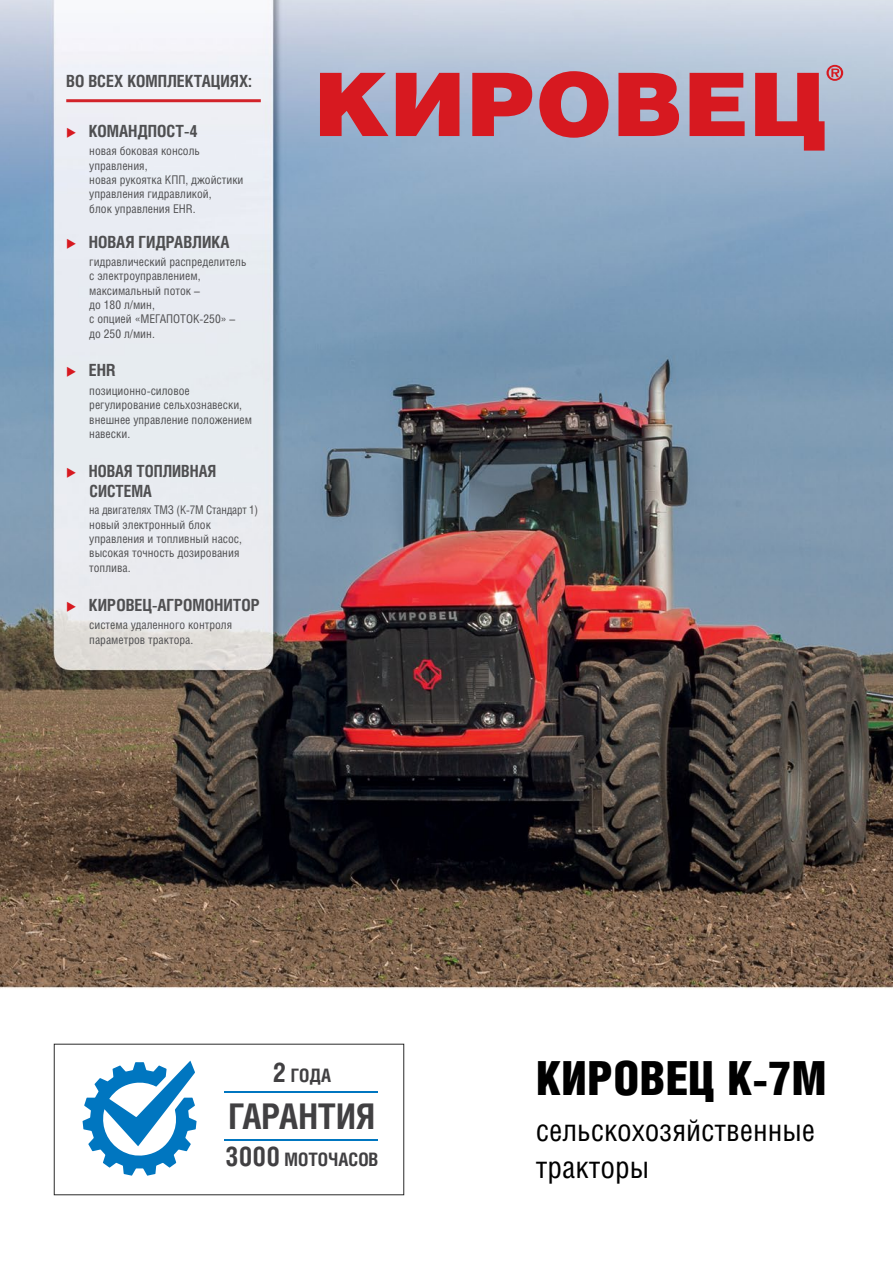
<style>
.page{position:relative;width:893px;height:1263px;background:#fff}
.page>*{position:absolute;margin:0;border:0;box-sizing:border-box;transform-origin:0 0}
.t1{font:47.25px "Helios Cond Black C";color:#000}
.t2{font:700 35.4px "Helios Cond";color:#414042}
.t3{font:30.45px/36.6px "Helios Cond";color:#000}
.t4{font:700 18.6px "Helios Cond";color:#414042}
.t5{font:700 16.8px "Helios Cond";color:#4f4f51}
.t6{font:700 16.8px/20.1px "Helios Cond";color:#4f4f51;scale:.96 1}
.t7{font:12px/14.4px "Helios Cond";color:#4f4f51}
.t8{font:12px/14.4px "Helios Cond";color:#4f4f51;scale:.95 1}
.s1{color:#d71920}
.s2{font-size:27.15px}
</style>
<div class="page">
<img style="left:0;top:0;width:893px;height:1196px">
<svg style="left:83px;top:1061px;width:114px;height:115px"></svg>
<hr style="left:66px;top:99px;width:195px;height:3px;background:#d2232a">
<svg style="left:320px;top:73px;width:68px;height:63px;background:#c64a57"></svg>
<svg style="left:396px;top:73px;width:63px;height:63px;background:#cc3843"></svg>
<svg style="left:472px;top:73px;width:60px;height:63px;background:#c64a57"></svg>
<svg style="left:539px;top:71px;width:69px;height:67px;background:#c55361"></svg>
<svg style="left:618px;top:73px;width:61px;height:63px;background:#cf3640"></svg>
<svg style="left:690px;top:73px;width:55px;height:63px;background:#cd3d47"></svg>
<svg style="left:755px;top:65px;width:88px;height:86px;background:#c0717f"></svg>
<hr style="left:225px;top:1139px;width:153px;height:2px;background:#0076c0">
<hr style="left:225px;top:1091px;width:153px;height:2px;background:#0076c0">
<h3 class="t5" style="left:66px;top:71px;width:187px">ВО ВСЕХ КОМПЛЕКТАЦИЯХ:</h3>
<h3 class="t5" style="left:66px;top:121px;width:133px"><span class="s1">◆</span> КОМАНДПОСТ-4</h3>
<p class="t7" style="left:89px;top:143px;width:156px">новая боковая консоль управления,<br>новая рукоятка КПП, джойстики управления гидравликой,<br>блок управления ЕHR.</p>
<h3 class="t5" style="left:66px;top:231px;width:165px"><span class="s1">◆</span> НОВАЯ ГИДРАВЛИКА</h3>
<p class="t7" style="left:89px;top:254px;width:159px">гидравлический распределитель с электроуправлением, максимальный поток –<br>до 180 л/мин,<br>с опцией «МЕГАПОТОК-250» – до 250 л/мин.</p>
<h3 class="t5" style="left:66px;top:360px;width:51px"><span class="s1">◆</span> ЕHR</h3>
<p class="t7" style="left:89px;top:383px;width:164px">позиционно-силовое регулирование сельхознавески, внешнее управление положением навески.</p>
<h3 class="t6" style="left:89px;top:460px;width:133px;text-indent:-23px"><span class="s1">◆</span> НОВАЯ ТОПЛИВНАЯ<br>СИСТЕМА</h3>
<p class="t8" style="left:89px;top:502px;width:179px">на двигателях ТМЗ (К-7М Стандарт 1) новый электронный блок управления и топливный насос, высокая точность дозирования топлива.</p>
<h3 class="t5" style="left:66px;top:595px;width:195px"><span class="s1">◆</span> КИРОВЕЦ-АГРОМОНИТОР</h3>
<p class="t7" style="left:89px;top:618px;width:144px">система удаленного контроля параметров трактора.</p>
<h3 class="t4" style="left:273px;top:1064px;width:60px"><span class="s2">2</span> ГОДА</h3>
<h1 class="t1" style="left:536px;top:1051px;width:292px">КИРОВЕЦ К-7М</h1>
<h2 class="t2" style="left:228px;top:1095px;width:148px">ГАРАНТИЯ</h2>
<h3 class="t4" style="left:225px;top:1148px;width:155px"><span class="s2">3000</span> МОТОЧАСОВ</h3>
<h3 class="t3" style="left:536px;top:1111px;width:281px">cельскохозяйственные тракторы</h3>
</div>
